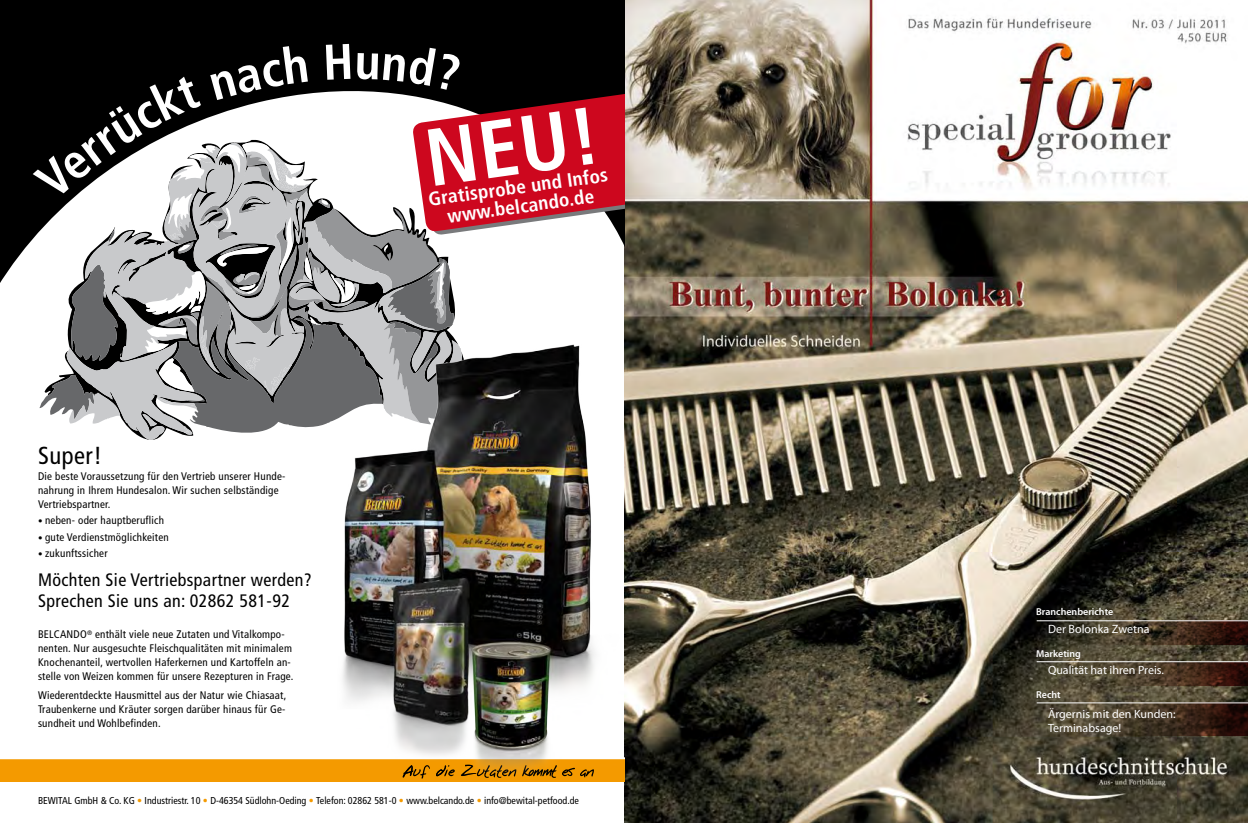
<style>
.page{position:relative;width:1248px;height:823px;background:#fff}
.page>*{position:absolute;margin:0;border:0;box-sizing:border-box;transform-origin:0 0}
.t1{font:700 condensed 81px "Frutiger";color:#fff}
.t2{font:condensed 24.6px "Frutiger";letter-spacing:.02em;color:#000}
.t3{font:700 condensed 19.4px/19.4px "Frutiger";color:#fff;text-align:center}
.t4{font:condensed 18px/21px "Frutiger";letter-spacing:.02em;color:#000}
.t5{font:12px/14.4px "Myriad Pro";color:#fff}
.t6{font:condensed 11px/14px "Frutiger";letter-spacing:.02em;color:#000}
.t7{font:condensed 10px "Frutiger";color:#000}
.t8{font:600 10px "Myriad Pro";color:#fff}
.s1{font-size:9px}
.s2{color:#f49a00}
</style>
<div class="page">
<img style="left:624px;top:0;width:623px;height:822px">
<svg style="left:1035px;top:620px;width:212px;height:23px;background:#3b2e21"></svg>
<svg style="left:1035px;top:661px;width:212px;height:24px;background:#524131"></svg>
<svg style="left:1035px;top:702px;width:212px;height:33px;background:#473929"></svg>
<div style="left:0;top:0;width:624px;height:283px;background:#000"></div>
<div style="left:0;top:757px;width:624px;height:23px;background:#f49a00"></div>
<hr style="left:0;top:756px;width:624px;height:2px;background:#fff">
<img style="left:337px;top:453px;width:287px;height:326px">
<svg style="left:621px;top:0;width:8px;height:2px"></svg>
<hr style="left:1036px;top:620px;width:211px;height:1px;background:#fff">
<hr style="left:1036px;top:660px;width:211px;height:1px;background:#fff">
<hr style="left:1036px;top:702px;width:211px;height:1px;background:#fff">
<svg style="left:33px;top:44px;width:591px;height:409px"></svg>
<h2 class="t2" style="left:38px;top:440px;width:65px">Super!</h2>
<p class="t6" style="left:38px;top:469px;width:249px">Die beste Voraussetzung für den Vertrieb unserer Hunde&shy;nahrung in Ihrem Hundesalon. Wir suchen selbständige<br>Vertriebspartner.</p>
<p class="t6" style="left:38px;top:513px;width:127px"><span class="s1">•</span> neben- oder hauptberuflich</p>
<p class="t6" style="left:38px;top:530px;width:132px"><span class="s1">•</span> gute Verdienstmöglichkeiten</p>
<p class="t6" style="left:38px;top:546px;width:71px"><span class="s1">•</span> zukunftssicher</p>
<h3 class="t4" style="left:38px;top:569px;width:275px">Möchten Sie Vertriebspartner werden?<br>Sprechen Sie uns an: 02862 581-92</h3>
<p class="t6" style="left:38px;top:627px;width:257px">BELCANDO<sup>®</sup> enthält viele neue Zutaten und Vitalkompo&shy;nenten. Nur ausgesuchte Fleischqualitäten mit minimalem Knochenanteil, wertvollen Haferkernen und Kartoffeln an&shy;stelle von Weizen kommen für unsere Rezepturen in Frage.</p>
<p class="t6" style="left:38px;top:688px;width:250px;text-align:justify">Wiederentdeckte Hausmittel aus der Natur wie Chiasaat, Traubenkerne und Kräuter sorgen darüber hinaus für Ge&shy;sundheit und Wohlbefinden.</p>
<h1 class="t1" style="left:419px;top:111px;width:176px;rotate:-8deg">NEU!</h1>
<h3 class="t3" style="left:427px;top:190px;width:182px;rotate:-8deg">Gratisprobe und Infos www.belcando.de</h3>
<p class="t7" style="left:38px;top:794px;width:542px">BEWITAL GmbH &amp; Co. KG <span class="s2">•</span> Industriestr. 10 <span class="s2">•</span> D-46354 Südlohn-Oeding <span class="s2">•</span> Telefon: 02862 581-0 <span class="s2">•</span> www.belcando.de <span class="s2">•</span> info@bewital-petfood.de</p>
<p class="t8" style="left:1036px;top:604px;width:79px">Branchenberichte</p>
<p class="t8" style="left:1036px;top:646px;width:46px">Marketing</p>
<p class="t8" style="left:1036px;top:687px;width:26px">Recht</p>
<p class="t5" style="left:1047px;top:621px;width:103px">Der Bolonka Zwetna</p>
<p class="t5" style="left:1047px;top:662px;width:117px">Qualität hat ihren Preis.</p>
<p class="t5" style="left:1047px;top:705px;width:129px">Ärgernis mit den Kunden:<br>Terminabsage!</p>
</div>
